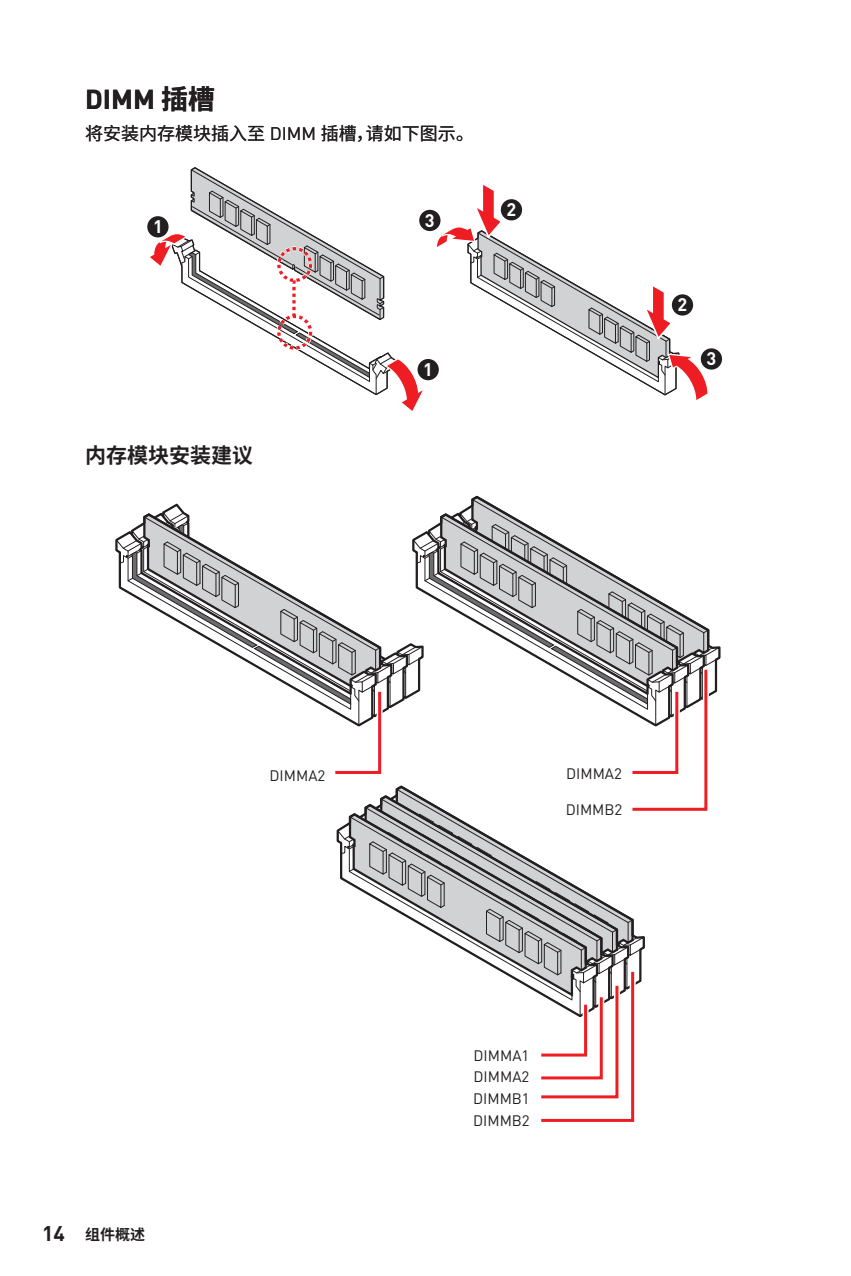
<style>
.page{position:relative;width:851px;height:1276px;background:#fff}
.page>*{position:absolute;margin:0;border:0;box-sizing:border-box;transform-origin:0 0}
.t1{font:700 27px "MSI Din Pro Noto CJK";color:#231f20}
.t2{font:700 21px "MSI Din Pro Noto CJK";color:#231f20}
.t3{font:18px "MSI Din Pro Noto CJK";color:#231f20}
.t4{font:700 18px "MSI Din Pro Noto CJK";color:#fff}
.t5{font:15px "MSI Din Pro Noto CJK";color:#231f20}
.t6{font:700 15px "MSI Din Pro Noto CJK";color:#231f20}
.s1{font-size:21px}
</style>
<div class="page">
<svg style="left:435px;top:185px;width:273px;height:215px"></svg>
<svg style="left:148px;top:167px;width:278px;height:244px"></svg>
<div style="left:276px;top:246px;width:37px;height:37px;border:5px dashed #fff;border-radius:50%"></div>
<div style="left:277px;top:247px;width:35px;height:35px;border:3px dashed #ee1d23;border-radius:50%"></div>
<div style="left:147px;top:216px;width:21px;height:21px;background:#231f20;border-radius:50%"></div>
<div style="left:417px;top:359px;width:22px;height:21px;background:#231f20;border-radius:50%"></div>
<div style="left:500px;top:199px;width:22px;height:21px;background:#231f20;border-radius:50%"></div>
<div style="left:419px;top:210px;width:21px;height:21px;background:#231f20;border-radius:50%"></div>
<div style="left:700px;top:348px;width:22px;height:21px;background:#231f20;border-radius:50%"></div>
<div style="left:671px;top:294px;width:22px;height:21px;background:#231f20;border-radius:50%"></div>
<svg style="left:115px;top:496px;width:605px;height:626px"></svg>
<div style="left:467px;top:1112px;width:68px;height:22px;background:#fff"></div>
<div style="left:467px;top:1091px;width:68px;height:21px;background:#fff"></div>
<div style="left:467px;top:1069px;width:68px;height:21px;background:#fff"></div>
<div style="left:467px;top:1047px;width:68px;height:21px;background:#fff"></div>
<h1 class="t1" style="left:85px;top:84px;width:132px">DIMM 插槽</h1>
<p class="t3" style="left:85px;top:123px;width:390px">将安装内存模块插入至 DIMM 插槽，请如下图示。</p>
<p class="t4" style="left:153px;top:216px;width:11px">1</p>
<p class="t4" style="left:425px;top:210px;width:11px">3</p>
<p class="t4" style="left:506px;top:199px;width:11px">2</p>
<h2 class="t2" style="left:85px;top:443px;width:169px">内存模块安装建议</h2>
<p class="t4" style="left:423px;top:359px;width:11px">1</p>
<p class="t4" style="left:677px;top:294px;width:11px">2</p>
<p class="t4" style="left:706px;top:348px;width:11px">3</p>
<p class="t6" style="left:42px;top:1226px;width:104px"><span class="s1">14</span> 组件概述</p>
<p class="t5" style="left:269px;top:766px;width:57px">DIMMA2</p>
<p class="t5" style="left:566px;top:765px;width:57px">DIMMA2</p>
<p class="t5" style="left:565px;top:801px;width:58px">DIMMB2</p>
<p class="t5" style="left:473px;top:1046px;width:57px">DIMMA1</p>
<p class="t5" style="left:473px;top:1068px;width:57px">DIMMA2</p>
<p class="t5" style="left:473px;top:1090px;width:58px">DIMMB1</p>
<p class="t5" style="left:473px;top:1112px;width:58px">DIMMB2</p>
</div>
